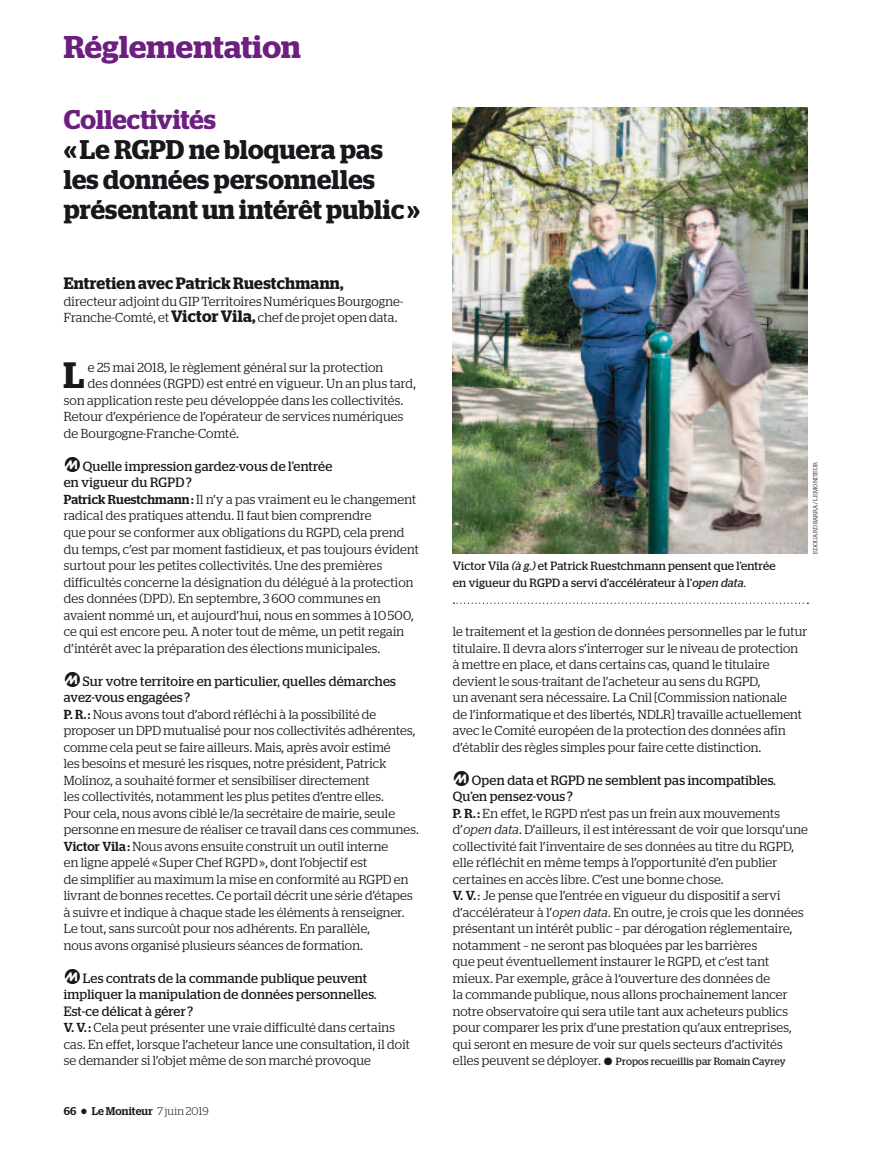
<style>
.page{position:relative;width:893px;height:1153px;background:#fff}
.page>*{position:absolute;margin:0;border:0;box-sizing:border-box;transform-origin:0 0}
.LETTRINE_fer{font:600 36.6px "Stag";color:#1a171c}
.Rubrique{font:600 31.5px "Stag";letter-spacing:.005em;color:#6d1f80}
.TITRE_2{font:600 27px/30px "Stag";letter-spacing:.005em;color:#1a171c}
.SURTITRE_violet_2{font:600 27px "Stag";letter-spacing:.005em;color:#6d1f80}
.TEXTE_nom_fonction{font:600 16.5px "Stag";letter-spacing:.015em;color:#1a171c}
.QUESTION{font:13.5px/16.5px "Stag";letter-spacing:.02em;color:#1a171c}
.TEXTE_fer{font:13.05px/16.5px "Stag Text Moniteur Regualar";letter-spacing:.015em;color:#1a171c}
.LETTRINE_fer-2{font:13.05px "Stag Text Moniteur Regualar";letter-spacing:.015em;color:#1a171c}
.TEXTE_nom_fonction-2{font:13.05px/16.5px "Stag Text Moniteur Regualar";letter-spacing:.02em;color:#1a171c}
.LEGENDE{font:12px/16.5px "Stag";letter-spacing:.02em;color:#1a171c}
.t1{font:500 11.25px "Stag";letter-spacing:.02em;color:#1a171c}
.TEXTE_fer-2{font:10.5px "Stag";letter-spacing:.02em;color:#1a171c}
.CREDIT{font:6px "Stag Text Moniteur Regualar";color:#1a171c}
.s1{font-family:"Stag";font-weight:600;font-size:16.5px}
.s2{font-family:"Stag Text Moniteur Regualar";font-size:21px}
.s3{font-family:"Stag";font-weight:500}
.s4{font-weight:300}
.s5{font-style:italic}
.s6{font-family:"Stag Text";font-style:italic}
.s7{font-size:30px}
</style>
<div class="page">
<img style="left:453px;top:108px;width:355px;height:446px">
<svg style="left:453px;top:602px;width:355px;height:1px"></svg>
<p class="Rubrique" style="left:64px;top:29px;width:239px">Réglementation</p>
<p class="SURTITRE_violet_2" style="left:64px;top:104px;width:154px">Collectivités</p>
<p class="TITRE_2" style="left:64px;top:135px;width:358px">« Le RGPD ne bloquera pas les données personnelles présentant un intérêt public »</p>
<p class="TEXTE_nom_fonction" style="left:64px;top:274px;width:281px">Entretien avec Patrick Ruestchmann,</p>
<p class="TEXTE_nom_fonction-2" style="left:64px;top:292px;width:341px">directeur adjoint du GIP Territoires Numériques Bourgogne-<br>Franche-Comté, et <span class="s1">Victor Vila,</span> chef de projet open data.</p>
<p class="LETTRINE_fer" style="left:63px;top:354px;width:22px">L</p>
<p class="LETTRINE_fer-2" style="left:88px;top:357px;width:297px">e 25 mai 2018, le règlement général sur la protection</p>
<p class="LETTRINE_fer-2" style="left:88px;top:374px;width:330px">des données (RGPD) est entré en vigueur. Un an plus tard,</p>
<p class="LETTRINE_fer-2" style="left:64px;top:390px;width:341px">son application reste peu développée dans les collectivités.</p>
<p class="LETTRINE_fer-2" style="left:64px;top:407px;width:341px">Retour d’expérience de l’opérateur de services numériques</p>
<p class="LETTRINE_fer-2" style="left:64px;top:423px;width:177px">de Bourgogne-Franche-Comté.</p>
<p class="QUESTION" style="left:64px;top:458px;width:270px"><span class="s2">£</span> Quelle impression gardez-vous de l’entrée en vigueur du RGPD ?</p>
<p class="TEXTE_fer" style="left:64px;top:490px;width:357px"><span class="s3">Patrick Ruestchmann :</span> Il n’y a pas vraiment eu le changement radical des pratiques attendu. Il faut bien comprendre<br>que pour se conformer aux obligations du RGPD, cela prend du temps, c’est par moment fastidieux, et pas toujours évident surtout pour les petites collectivités. Une des premières difficultés concerne la désignation du délégué à la protection des données (DPD). En septembre, 3 600 communes en avaient nommé un, et aujourd’hui, nous en sommes à 10 500, ce qui est encore peu. A noter tout de même, un petit regain d’intérêt avec la préparation des élections municipales.</p>
<p class="QUESTION" style="left:64px;top:672px;width:334px"><span class="s2">£</span> Sur votre territoire en particulier, quelles démarches avez-vous engagées ?</p>
<p class="TEXTE_fer" style="left:64px;top:705px;width:357px"><span class="s3">P. R. :</span> Nous avons tout d’abord réfléchi à la possibilité de proposer un DPD mutualisé pour nos collectivités adhérentes, comme cela peut se faire ailleurs. Mais, après avoir estimé<br>les besoins et mesuré les risques, notre président, Patrick Molinoz, a souhaité former et sensibiliser directement<br>les collectivités, notamment les plus petites d’entre elles.<br>Pour cela, nous avons ciblé le/la secrétaire de mairie, seule personne en mesure de réaliser ce travail dans ces communes.</p>
<p class="TEXTE_fer" style="left:64px;top:837px;width:350px"><span class="s3">Victor Vila :</span> Nous avons ensuite construit un outil interne<br>en ligne appelé « Super Chef RGPD », dont l’objectif est<br>de simplifier au maximum la mise en conformité au RGPD en livrant de bonnes recettes. Ce portail décrit une série d’étapes à suivre et indique à chaque stade les éléments à renseigner.<br>Le tout, sans surcoût pour nos adhérents. En parallèle,<br>nous avons organisé plusieurs séances de formation.</p>
<p class="QUESTION" style="left:64px;top:969px;width:314px"><span class="s2">£</span> Les contrats de la commande publique peuvent impliquer la manipulation de données personnelles.<br>Est-ce délicat à gérer ?</p>
<p class="TEXTE_fer" style="left:64px;top:1018px;width:347px"><span class="s3">V. V. :</span> Cela peut présenter une vraie difficulté dans certains cas. En effet, lorsque l’acheteur lance une consultation, il doit se demander si l’objet même de son marché provoque</p>
<p class="t1" style="left:64px;top:1104px;width:146px">66 ● Le Moniteur <span class="s4">7 juin 2019</span></p>
<p class="LEGENDE" style="left:453px;top:557px;width:324px">Victor Vila <span class="s5">(à g.)</span> et Patrick Ruestchmann pensent que l’entrée en vigueur du RGPD a servi d’accélérateur à l’<span class="s5">open data</span>.</p>
<p class="CREDIT" style="left:811px;top:553px;width:93px;rotate:-90deg">EDOUARD BARRA / LE MONITEUR</p>
<p class="TEXTE_fer" style="left:453px;top:622px;width:356px">le traitement et la gestion de données personnelles par le futur titulaire. Il devra alors s’interroger sur le niveau de protection à mettre en place, et dans certains cas, quand le titulaire devient le sous-traitant de l’acheteur au sens du RGPD,<br>un avenant sera nécessaire. La Cnil [Commission nationale<br>de l’informatique et des libertés, NDLR] travaille actuellement avec le Comité européen de la protection des données afin d’établir des règles simples pour faire cette distinction.</p>
<p class="QUESTION" style="left:453px;top:771px;width:325px"><span class="s2">£</span> Open data et RGPD ne semblent pas incompatibles.<br>Qu’en pensez-vous ?</p>
<p class="TEXTE_fer" style="left:453px;top:804px;width:356px"><span class="s3">P. R. :</span> En effet, le RGPD n’est pas un frein aux mouvements d’<span class="s6">open data</span>. D’ailleurs, il est intéressant de voir que lorsqu’une collectivité fait l’inventaire de ses données au titre du RGPD, elle réfléchit en même temps à l’opportunité d’en publier certaines en accès libre. C’est une bonne chose.</p>
<p class="TEXTE_fer" style="left:453px;top:886px;width:352px"><span class="s3">V. V.</span> : Je pense que l’entrée en vigueur du dispositif a servi d’accélérateur à l’<span class="s6">open data</span>. En outre, je crois que les données présentant un intérêt public – par dérogation réglementaire, notamment – ne seront pas bloquées par les barrières<br>que peut éventuellement instaurer le RGPD, et c’est tant mieux. Par exemple, grâce à l‘ouverture des données de<br>la commande publique, nous allons prochainement lancer notre observatoire qui sera utile tant aux acheteurs publics pour comparer les prix d’une prestation qu’aux entreprises, qui seront en mesure de voir sur quels secteurs d’activités elles peuvent se déployer.</p>
<p class="TEXTE_fer-2" style="left:604px;top:1055px;width:184px"><span class="s7">•</span> Propos recueillis par Romain Cayrey</p>
</div>
